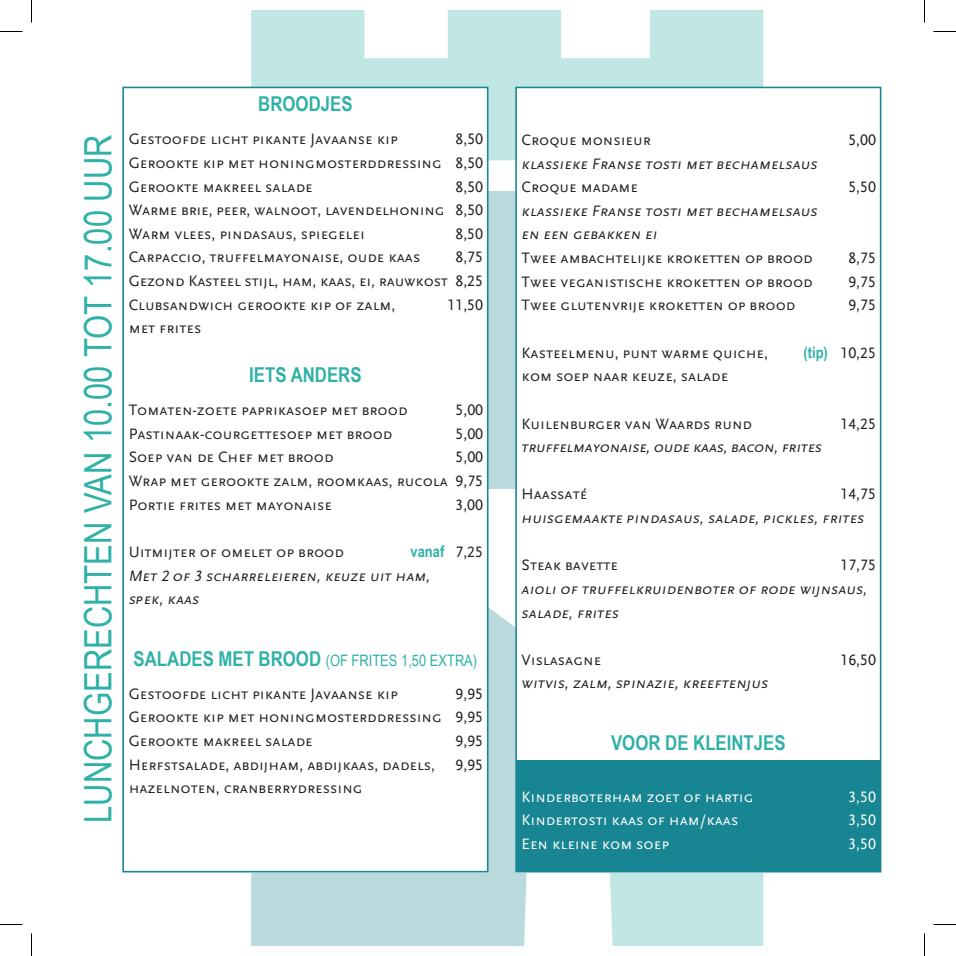
<style>
.page{position:relative;width:956px;height:956px;background:#fff}
.page>*{position:absolute;margin:0;border:0;box-sizing:border-box;transform-origin:0 0}
.t1{font:37.8px "Arial Narrow";color:#2fb1a8}
.t2{font:700 20.4px "Arial Narrow";color:#2fb1a8}
.t3{font:15.75px/23.7px "Scala Sans Caps";color:#231f20;text-align:justify}
.t4{font:italic 15.75px/23.7px "Scala Sans Caps";color:#231f20}
.t5{font:15.75px "Scala Sans Caps";color:#fff}
.t6{font:italic 15.75px "Scala Sans Caps";letter-spacing:-.02em;color:#231f20}
.t7{font:700 15.75px "Arial Narrow";color:#2fb1a8}
.s1{font-family:"Arial Narrow";font-weight:700;font-style:normal;color:#2fb1a8}
.s2{font-style:normal}
.s3{font-family:"Arial Narrow";font-weight:700;font-size:20.4px;color:#2fb1a8}
.s4{font-family:"Arial Narrow";color:#2fb1a8}
.s5{font-family:"Scala Sans Caps";font-weight:400;color:#231f20}
</style>
<div class="page">
<svg style="left:251px;top:11px;width:512px;height:149px;fill:#c1e7e5"></svg>
<svg style="left:251px;top:192px;width:286px;height:754px;background:#b3d6da"></svg>
<svg style="left:602px;top:872px;width:161px;height:74px;background:#c3e7e6"></svg>
<div style="left:122px;top:87px;width:365px;height:785px;background:#fff"></div>
<div style="left:516px;top:87px;width:365px;height:785px;background:#fff"></div>
<div style="left:516px;top:760px;width:364px;height:112px;background:#188592"></div>
<div style="left:122px;top:87px;width:366px;height:785px;border:2px solid #188592"></div>
<div style="left:515px;top:87px;width:366px;height:785px;border:2px solid #188592"></div>
<svg style="left:0;top:31px;width:22px;height:1px"></svg>
<svg style="left:933px;top:31px;width:23px;height:1px"></svg>
<svg style="left:0;top:924px;width:22px;height:1px"></svg>
<svg style="left:933px;top:924px;width:23px;height:1px"></svg>
<svg style="left:31px;top:0;width:1px;height:23px"></svg>
<svg style="left:31px;top:933px;width:1px;height:23px"></svg>
<svg style="left:924px;top:0;width:1px;height:23px"></svg>
<svg style="left:924px;top:933px;width:1px;height:23px"></svg>
<p class="t1" style="left:71px;top:823px;width:690px;rotate:-90deg">LUNCHGERECHTEN VAN 10.00 TOT 17.00 UUR</p>
<p class="t2" style="left:258px;top:89px;width:96px">BROODJES</p>
<p class="t3" style="left:129px;top:128px;width:271px">Gestoofde licht pikante Javaanse kip</p>
<p class="t3" style="left:129px;top:128px;width:356px;text-indent:327px">8,50<br>Gerookte kip met honingmosterddressing 8,50<br>Gerookte makreel salade</p>
<p class="t3" style="left:129px;top:175px;width:356px;text-indent:327px">8,50<br>Warme brie, peer, walnoot, lavendelhoning 8,50<br>Warm vlees, pindasaus, spiegelei</p>
<p class="t3" style="left:455px;top:222px;width:29px">8,50</p>
<p class="t3" style="left:129px;top:246px;width:356px;text-indent:327px">8,75<br>Gezond Kasteel stijl, ham, kaas, ei, rauwkost 8,25<br>Clubsandwich gerookte kip of zalm,</p>
<p class="t3" style="left:129px;top:246px;width:293px">Carpaccio, truffelmayonaise, oude kaas</p>
<p class="t3" style="left:448px;top:293px;width:37px">11,50</p>
<p class="t3" style="left:129px;top:317px;width:74px">met frites</p>
<p class="t2" style="left:249px;top:360px;width:114px">IETS ANDERS</p>
<p class="t3" style="left:129px;top:398px;width:280px">Tomaten-zoete paprikasoep met brood</p>
<p class="t3" style="left:455px;top:398px;width:29px">5,00</p>
<p class="t3" style="left:129px;top:422px;width:265px">Pastinaak-courgettesoep met brood</p>
<p class="t3" style="left:455px;top:422px;width:29px">5,00</p>
<p class="t3" style="left:129px;top:446px;width:206px">Soep van de Chef met brood</p>
<p class="t3" style="left:129px;top:446px;width:356px;text-indent:327px">5,00<br>Wrap met gerookte zalm, roomkaas, rucola 9,75<br>Portie frites met mayonaise</p>
<p class="t3" style="left:455px;top:493px;width:29px">3,00</p>
<p class="t4" style="left:129px;top:540px;width:356px;text-indent:282px"><span class="s1">vanaf</span> <span class="s2">7,25<br></span>Met 2 of 3 scharreleieren, keuze uit ham,<br>spek, kaas</p>
<p class="t3" style="left:129px;top:540px;width:217px">Uitmijter of omelet op brood</p>
<p class="t3" style="left:129px;top:644px;width:350px;line-height:33.2px;text-indent:5px"><span class="s3">SALADES MET BROOD</span> <span class="s4">(OF FRITES 1,50 EXTRA)<br></span>Gestoofde licht pikante Javaanse kip</p>
<p class="t3" style="left:129px;top:682px;width:356px;text-indent:327px">9,95<br>Gerookte kip met honingmosterddressing 9,95<br>Gerookte makreel salade</p>
<p class="t3" style="left:455px;top:729px;width:29px">9,95</p>
<p class="t3" style="left:129px;top:753px;width:308px">Herfstsalade, abdijham, abdijkaas, dadels,</p>
<p class="t3" style="left:455px;top:753px;width:29px">9,95</p>
<p class="t3" style="left:129px;top:776px;width:235px">hazelnoten, cranberrydressing</p>
<p class="t3" style="left:522px;top:128px;width:131px">Croque monsieur</p>
<p class="t3" style="left:848px;top:128px;width:29px">5,00</p>
<p class="t4" style="left:522px;top:152px;width:298px">klassieke Franse tosti met bechamelsaus<br><span class="s2">Croque madame</span></p>
<p class="t3" style="left:848px;top:175px;width:29px">5,50</p>
<p class="t4" style="left:522px;top:199px;width:298px">klassieke Franse tosti met bechamelsaus en een gebakken ei<br><span class="s2">Twee ambachtelijke kroketten op brood</span></p>
<p class="t3" style="left:848px;top:246px;width:29px">8,75</p>
<p class="t3" style="left:522px;top:270px;width:293px">Twee veganistische kroketten op brood</p>
<p class="t3" style="left:848px;top:270px;width:29px">9,75</p>
<p class="t3" style="left:522px;top:294px;width:275px">Twee glutenvrije kroketten op brood</p>
<p class="t3" style="left:848px;top:294px;width:29px">9,75</p>
<p class="t3" style="left:522px;top:341px;width:248px">Kasteelmenu, punt warme quiche,</p>
<p class="t7" style="left:803px;top:340px;width:74px">(tip) <span class="s5">10,25</span></p>
<p class="t3" style="left:522px;top:364px;width:208px">kom soep naar keuze, salade</p>
<p class="t3" style="left:522px;top:412px;width:232px">Kuilenburger van Waards rund</p>
<p class="t3" style="left:840px;top:412px;width:37px">14,25</p>
<p class="t6" style="left:522px;top:438px;width:302px">truffelmayonaise, oude kaas, bacon, frites</p>
<p class="t3" style="left:522px;top:483px;width:67px">Haassaté</p>
<p class="t4" style="left:522px;top:483px;width:356px;text-indent:319px"><span class="s2">14,75 </span>huisgemaakte pindasaus, salade, pickles, frites</p>
<p class="t3" style="left:522px;top:553px;width:98px">Steak bavette</p>
<p class="t4" style="left:522px;top:553px;width:356px;text-indent:319px"><span class="s2">17,75 </span>aioli of truffelkruidenboter of rode wijnsaus, salade, frites</p>
<p class="t3" style="left:522px;top:648px;width:81px">Vislasagne</p>
<p class="t3" style="left:840px;top:648px;width:37px">16,50</p>
<p class="t4" style="left:522px;top:672px;width:248px">witvis, zalm, spinazie, kreeftenjus</p>
<p class="t2" style="left:611px;top:727px;width:176px">VOOR DE KLEINTJES</p>
<p class="t5" style="left:522px;top:788px;width:234px">Kinderboterham zoet of hartig</p>
<p class="t5" style="left:848px;top:788px;width:29px">3,50</p>
<p class="t5" style="left:522px;top:812px;width:218px">Kindertosti kaas of ham/kaas</p>
<p class="t5" style="left:848px;top:812px;width:29px">3,50</p>
<p class="t5" style="left:522px;top:835px;width:149px">Een kleine kom soep</p>
<p class="t5" style="left:848px;top:835px;width:29px">3,50</p>
</div>
